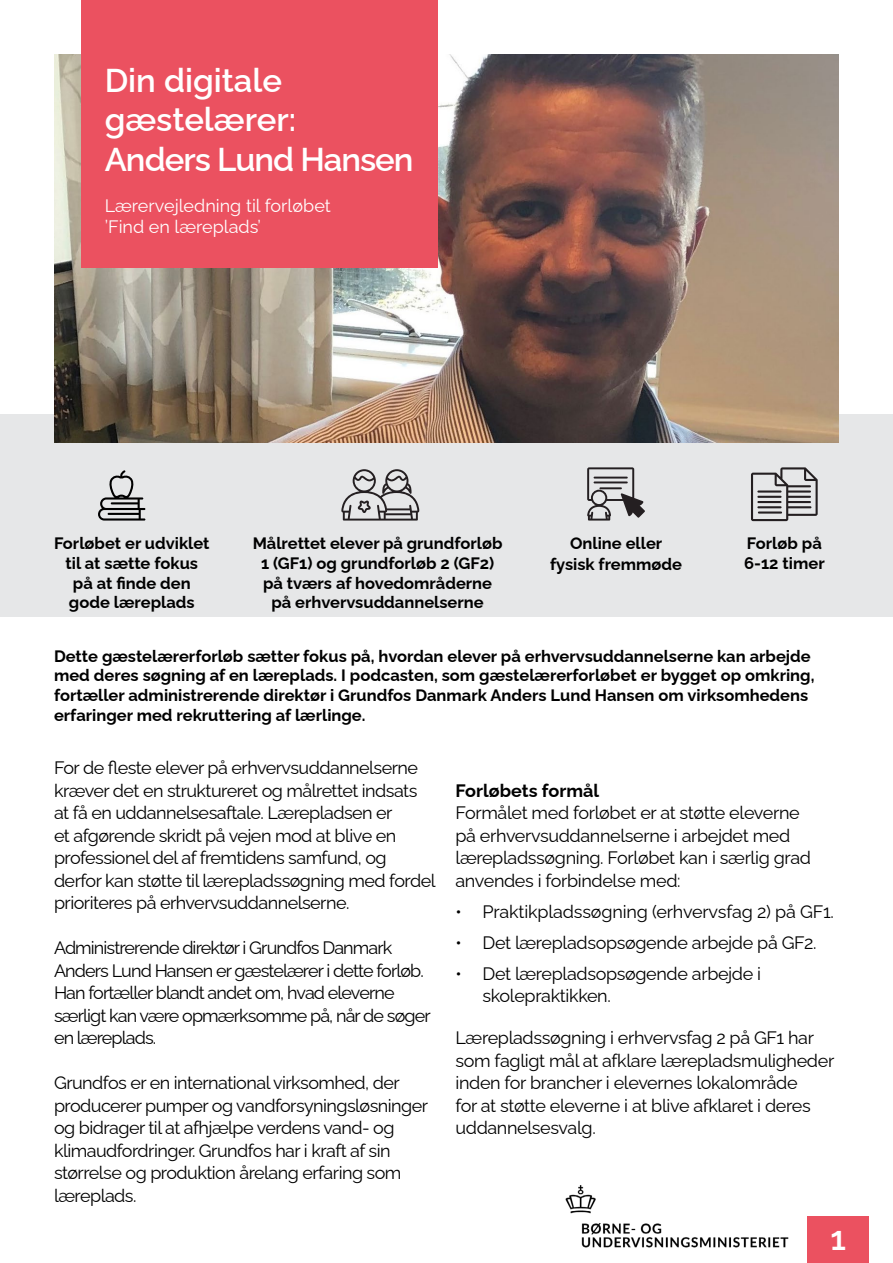
<style>
.page{position:relative;width:893px;height:1263px;background:#fff}
.page>*{position:absolute;margin:0;border:0;box-sizing:border-box;transform-origin:0 0}
.t1{font:600 33px/39.6px "Raleway";color:#fff}
.t2{font:18px/22.5px "Raleway";letter-spacing:-.03em;color:#000}
.t3{font:18px/22.5px "Raleway";letter-spacing:-.05em;color:#000}
.t4{font:18px/21.6px "Raleway";color:#fff}
.t5{font:18px "Raleway";letter-spacing:-.01em;color:#000}
.t6{font:700 18px "Raleway";color:#000}
.t7{font:700 16.5px/19.8px "Raleway";color:#000;text-align:center}
</style>
<div class="page">
<div style="left:0;top:414px;width:893px;height:203px;background:#e6e7e8"></div>
<img style="left:54px;top:54px;width:785px;height:388px">
<div style="left:81px;top:0;width:356px;height:268px;background:#eb5160"></div>
<svg style="left:751px;top:467px;width:67px;height:54px"></svg>
<svg style="left:98px;top:470px;width:47px;height:51px"></svg>
<svg style="left:341px;top:469px;width:78px;height:52px"></svg>
<svg style="left:587px;top:467px;width:58px;height:54px"></svg>
<hr style="left:599px;top:487px;width:23px;height:2px;background:#241f21">
<hr style="left:594px;top:477px;width:34px;height:2px;background:#241f21">
<hr style="left:594px;top:481px;width:34px;height:2px;background:#241f21">
<div style="left:807px;top:1216px;width:62px;height:47px;background:#eb5160"></div>
<img style="left:565px;top:1185px;width:224px;height:63px">
<h1 class="t1" style="left:105px;top:57px;width:310px">Din digitale gæstelærer:<br>Anders Lund Hansen</h1>
<h2 class="t4" style="left:105px;top:192px;width:228px">Lærervejledning til forløbet ’Find en læreplads’</h2>
<p class="t7" style="left:54px;top:531px;width:157px">Forløbet er udviklet til at sætte fokus på at finde den gode læreplads</p>
<p class="t7" style="left:253px;top:531px;width:251px">Målrettet elever på grundforløb<br>1 (GF1) og grundforløb 2 (GF2) på tværs af hovedområderne på erhvervsuddannelserne</p>
<p class="t7" style="left:550px;top:531px;width:134px;line-height:21px">Online eller fysisk fremmøde</p>
<p class="t7" style="left:744px;top:531px;width:82px;text-align:left">Forløb på<br>6-12 timer</p>
<p class="t7" style="left:54px;top:644px;width:762px;text-align:left">Dette gæstelærerforløb sætter fokus på, hvordan elever på erhvervsuddannelserne kan arbejde med deres søgning af en læreplads. I podcasten, som gæstelærerforløbet er bygget op omkring, fortæller administrerende direktør i Grundfos Danmark Anders Lund Hansen om virksomhedens erfaringer med rekruttering af lærlinge.</p>
<p class="t2" style="left:54px;top:754px;width:383px">For de fleste elever på erhvervsuddannelserne kræver det en struktureret og målrettet indsats at få en uddannelsesaftale. Lærepladsen er<br>et afgørende skridt på vejen mod at blive en professionel del af fremtidens samfund, og derfor kan støtte til lærepladssøgning med fordel prioriteres på erhvervsuddannelserne.</p>
<p class="t3" style="left:54px;top:934px;width:378px">Administrerende direktør i Grundfos Danmark Anders Lund Hansen er gæstelærer i dette forløb.<br>Han fortæller blandt andet om, hvad eleverne særligt kan være opmærksomme på, når de søger en læreplads.</p>
<p class="t2" style="left:54px;top:1069px;width:376px">Grundfos er en international virksomhed, der producerer pumper og vandforsyningsløsninger og bidrager til at afhjælpe verdens vand- og klimaudfordringer. Grundfos har i kraft af sin størrelse og produktion årelang erfaring som læreplads.</p>
<h3 class="t6" style="left:455px;top:776px;width:145px">Forløbets formål</h3>
<p class="t2" style="left:455px;top:799px;width:357px">Formålet med forløbet er at støtte eleverne på erhvervsuddannelserne i arbejdet med lærepladssøgning. Forløbet kan i særlig grad anvendes i forbindelse med:</p>
<p class="t5" style="left:455px;top:897px;width:380px">• Praktikpladssøgning (erhvervsfag 2) på GF1.</p>
<p class="t2" style="left:455px;top:929px;width:362px">• Det lærepladsopsøgende arbejde på GF2.</p>
<p class="t2" style="left:482px;top:960px;width:280px;text-indent:-27px">• Det lærepladsopsøgende arbejde i skolepraktikken.</p>
<p class="t2" style="left:455px;top:1024px;width:380px">Lærepladssøgning i erhvervsfag 2 på GF1 har som fagligt mål at afklare lærepladsmuligheder inden for brancher i elevernes lokalområde<br>for at støtte eleverne i at blive afklaret i deres uddannelsesvalg.</p>
<h1 class="t1" style="left:830px;top:1215px;width:17px">1</h1>
</div>
